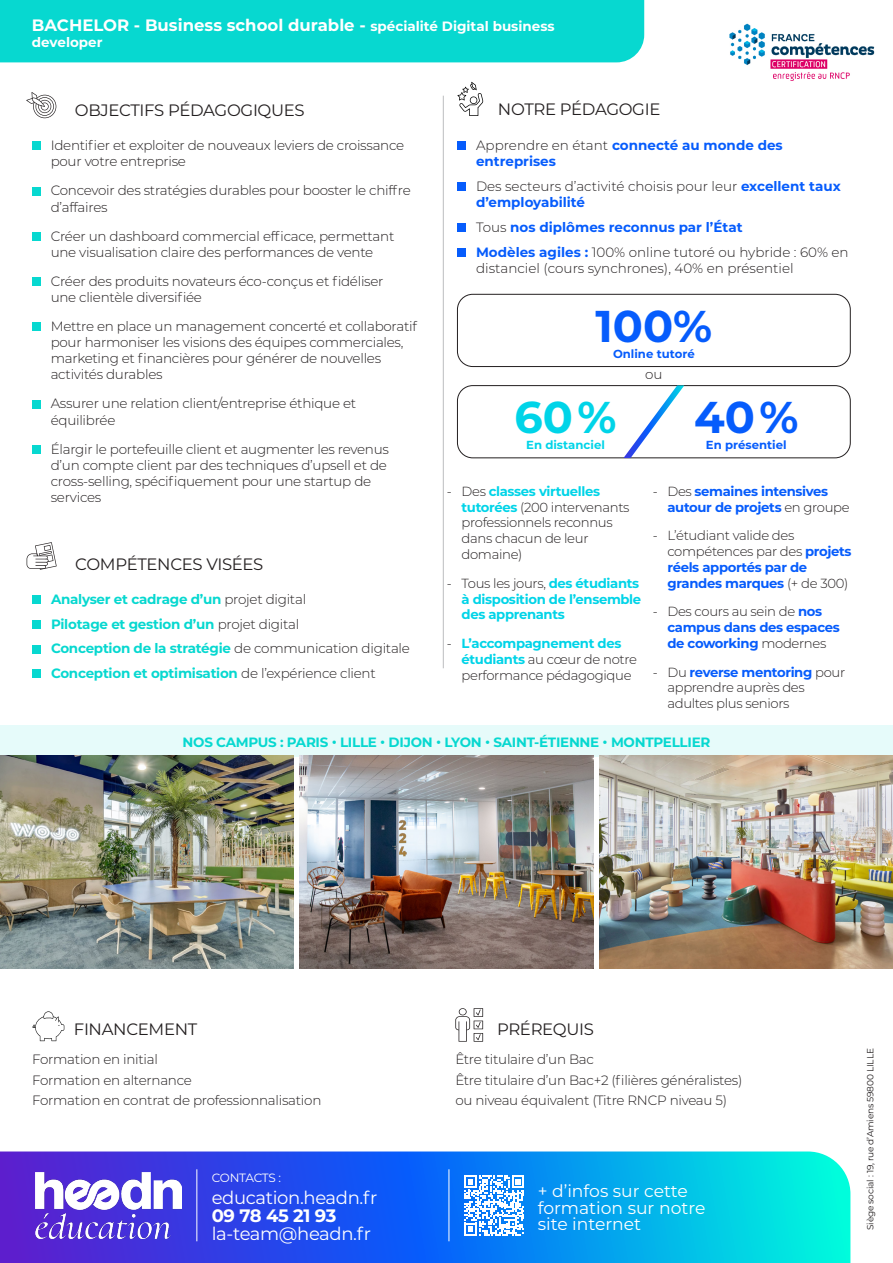
<style>
.page{position:relative;width:893px;height:1263px;background:#fff}
.page>*{position:absolute;margin:0;border:0;box-sizing:border-box;transform-origin:0 0}
.t1{font:700 44.55px "Montserrat";color:#065cfc}
.t2{font:700 44.55px "Montserrat";color:#00d4e8}
.t3{font:18px/18px "Montserrat";letter-spacing:-.02em;color:#fff}
.t4{font:17.1px/16.2px "Montserrat";color:#fff}
.t5{font:16.5px "Montserrat";letter-spacing:-.02em;color:#231f20}
.t6{font:700 16.5px "Montserrat";color:#fff}
.t7{font:300 13.5px/16.2px "Montserrat";letter-spacing:-.02em;color:#231f20}
.t8{font:700 13.5px "Montserrat";letter-spacing:-.02em;color:#07d8d0}
.t9{font:300 13.5px/16.2px "Montserrat";color:#231f20}
.t10{font:700 13.5px/16.2px "Montserrat";color:#065cfc}
.t11{font:700 13.5px "Montserrat";color:#fff}
.t12{font:300 13.2px/15.9px "Montserrat";letter-spacing:-.025em;color:#231f20}
.t13{font:700 13.2px/15.9px "Montserrat";letter-spacing:-.025em;color:#065cfc}
.t14{font:700 13.2px/15.9px "Montserrat";letter-spacing:-.025em;color:#00d4e8}
.t15{font:12px "Montserrat";letter-spacing:-.03em;color:#fff}
.t16{font:700 11.7px "Montserrat";color:#065cfc}
.t17{font:700 11.7px "Montserrat";color:#00d4e8}
.t18{font:9px "Montserrat";letter-spacing:-.02em;color:#231f20}
.s1{font-size:13.5px}
.s2{font-weight:300;color:#231f20}
.s3{font-weight:700;color:#065cfc}
.s4{font-weight:700;color:#00d4e8}
.s5{font-weight:700}
</style>
<div class="page">
<div style="left:0;top:0;width:644px;height:62px;background:#07d8d0"></div>
<img style="left:729px;top:23px;width:146px;height:58px">
<div style="left:0;top:726px;width:893px;height:31px;background:#e6fbfa"></div>
<svg style="left:27px;top:542px;width:30px;height:28px"></svg>
<div style="left:32px;top:142px;width:8px;height:8px;background:#07d8d0"></div>
<div style="left:32px;top:187px;width:8px;height:8px;background:#07d8d0"></div>
<div style="left:32px;top:232px;width:8px;height:8px;background:#07d8d0"></div>
<div style="left:32px;top:277px;width:8px;height:9px;background:#07d8d0"></div>
<div style="left:32px;top:322px;width:8px;height:9px;background:#07d8d0"></div>
<div style="left:32px;top:400px;width:8px;height:8px;background:#07d8d0"></div>
<div style="left:32px;top:445px;width:8px;height:9px;background:#07d8d0"></div>
<hr style="left:443px;top:96px;width:1px;height:572px;background:#bcbdc0">
<svg style="left:26px;top:92px;width:30px;height:26px"></svg>
<div style="left:32px;top:595px;width:9px;height:9px;background:#07d8d0"></div>
<div style="left:32px;top:620px;width:9px;height:8px;background:#07d8d0"></div>
<div style="left:32px;top:645px;width:9px;height:8px;background:#07d8d0"></div>
<div style="left:32px;top:669px;width:9px;height:9px;background:#07d8d0"></div>
<img style="left:0;top:756px;width:293px;height:212px">
<img style="left:600px;top:756px;width:293px;height:212px">
<svg style="left:32px;top:1011px;width:32px;height:30px"></svg>
<svg style="left:455px;top:1008px;width:28px;height:34px"></svg>
<img style="left:300px;top:756px;width:293px;height:212px">
<svg style="left:0;top:1151px;width:850px;height:112px;background:#1880e9"></svg>
<img style="left:35px;top:1172px;width:147px;height:66px">
<hr style="left:197px;top:1169px;width:1px;height:72px;background:#fff">
<hr style="left:449px;top:1169px;width:1px;height:72px;background:#fff">
<svg style="left:464px;top:1175px;width:60px;height:60px"></svg>
<svg style="left:457px;top:82px;width:26px;height:34px"></svg>
<div style="left:457px;top:142px;width:9px;height:8px;background:#065cfc"></div>
<div style="left:457px;top:183px;width:9px;height:8px;background:#065cfc"></div>
<div style="left:457px;top:224px;width:9px;height:8px;background:#065cfc"></div>
<div style="left:457px;top:248px;width:9px;height:9px;background:#065cfc"></div>
<div style="left:457px;top:294px;width:393px;height:73px;border:1px solid #231f20;border-radius:15px"></div>
<div style="left:457px;top:385px;width:393px;height:73px;border:1px solid #231f20;border-radius:15px"></div>
<svg style="left:623px;top:385px;width:61px;height:73px"></svg>
<p class="t6" style="left:32px;top:13px;width:524px">BACHELOR - Business school durable - <span class="s1">spécialité Digital business</span></p>
<p class="t11" style="left:32px;top:32px;width:72px">developer</p>
<p class="t5" style="left:75px;top:99px;width:231px">OBJECTIFS PÉDAGOGIQUES</p>
<p class="t7" style="left:51px;top:137px;width:355px">Identifier et exploiter de nouveaux leviers de croissance pour votre entreprise</p>
<p class="t7" style="left:51px;top:182px;width:362px">Concevoir des stratégies durables pour booster le chiffre d’affaires</p>
<p class="t7" style="left:51px;top:227px;width:345px">Créer un dashboard commercial efficace, permettant une visualisation claire des performances de vente</p>
<p class="t7" style="left:51px;top:272px;width:334px">Créer des produits novateurs éco-conçus et fidéliser une clientèle diversifiée</p>
<p class="t7" style="left:51px;top:317px;width:368px">Mettre en place un management concerté et collaboratif pour harmoniser les visions des équipes commerciales, marketing et financières pour générer de nouvelles activités durables</p>
<p class="t7" style="left:51px;top:395px;width:307px">Assurer une relation client/entreprise éthique et équilibrée</p>
<p class="t7" style="left:51px;top:440px;width:340px">Élargir le portefeuille client et augmenter les revenus d’un compte client par des techniques d’upsell et de cross-selling, spécifiquement pour une startup de services</p>
<p class="t5" style="left:75px;top:553px;width:190px">COMPÉTENCES VISÉES</p>
<p class="t8" style="left:51px;top:589px;width:257px">Analyser et cadrage d’un <span class="s2">projet digital</span></p>
<p class="t8" style="left:51px;top:614px;width:250px">Pilotage et gestion d’un <span class="s2">projet digital</span></p>
<p class="t8" style="left:51px;top:639px;width:360px">Conception de la stratégie <span class="s2">de communication digitale</span></p>
<p class="t8" style="left:51px;top:663px;width:326px">Conception et optimisation <span class="s2">de l’expérience client</span></p>
<p class="t5" style="left:498px;top:98px;width:164px">NOTRE PÉDAGOGIE</p>
<p class="t10" style="left:476px;top:137px;width:308px"><span class="s2">Apprendre en étant</span> connecté au monde des entreprises</p>
<p class="t9" style="left:476px;top:178px;width:366px">Des secteurs d’activité choisis pour leur <span class="s3">excellent taux d’employabilité</span></p>
<p class="t10" style="left:476px;top:218px;width:268px"><span class="s2">Tous</span> nos diplômes reconnus par l’État</p>
<p class="t9" style="left:476px;top:243px;width:374px"><span class="s3">Modèles agiles :</span> 100% online tutoré ou hybride : 60% en distanciel (cours synchrones), 40% en présentiel</p>
<p class="t1" style="left:595px;top:294px;width:118px">100%</p>
<p class="t16" style="left:613px;top:345px;width:83px">Online tutoré</p>
<p class="t2" style="left:514px;top:385px;width:104px">60 %</p>
<p class="t17" style="left:526px;top:436px;width:80px">En distanciel</p>
<p class="t7" style="left:645px;top:366px;width:19px">ou</p>
<p class="t1" style="left:694px;top:385px;width:106px">40 %</p>
<p class="t16" style="left:706px;top:436px;width:82px">En présentiel</p>
<p class="t12" style="left:462px;top:483px;width:170px;text-indent:-15px">- Des <span class="s4">classes virtuelles tutorées</span> (200 intervenants professionnels reconnus dans chacun de leur domaine)</p>
<p class="t14" style="left:462px;top:574px;width:181px;text-indent:-15px"><span class="s2">- Tous les jours,</span> des étudiants à disposition de l’ensemble des apprenants</p>
<p class="t12" style="left:462px;top:635px;width:177px;text-indent:-15px">- <span class="s4">L’accompagnement des étudiants</span> au cœur de notre performance pédagogique</p>
<p class="t13" style="left:667px;top:482px;width:184px;text-indent:-15px"><span class="s2">- Des</span> semaines intensives autour de projets <span class="s2">en groupe</span></p>
<p class="t12" style="left:667px;top:527px;width:186px;text-indent:-15px">- L’étudiant valide des compétences par des <span class="s3">projets réels apportés par de grandes marques</span> (+ de 300)</p>
<p class="t13" style="left:667px;top:603px;width:174px;text-indent:-15px"><span class="s2">- Des cours au sein de</span> nos campus dans des espaces de coworking <span class="s2">modernes</span></p>
<p class="t12" style="left:667px;top:663px;width:179px;text-indent:-15px">- Du <span class="s3">reverse mentoring</span> pour apprendre auprès des adultes plus seniors</p>
<p class="t8" style="left:183px;top:732px;width:529px">NOS CAMPUS : PARIS • LILLE • DIJON • LYON • SAINT-ÉTIENNE • MONTPELLIER</p>
<p class="t5" style="left:74px;top:1018px;width:125px">FINANCEMENT</p>
<p class="t7" style="left:32px;top:1051px;width:127px">Formation en initial</p>
<p class="t7" style="left:32px;top:1071px;width:161px">Formation en alternance</p>
<p class="t7" style="left:32px;top:1092px;width:291px">Formation en contrat de professionnalisation</p>
<p class="t15" style="left:212px;top:1170px;width:71px">CONTACTS :</p>
<p class="t3" style="left:212px;top:1188px;width:167px">education.headn.fr<br><span class="s5">09 78 45 21 93</span></p>
<p class="t3" style="left:212px;top:1224px;width:161px">la-team@headn.fr</p>
<p class="t5" style="left:497px;top:1018px;width:98px">PRÉREQUIS</p>
<p class="t7" style="left:455px;top:1051px;width:140px">Être titulaire d’un Bac</p>
<p class="t7" style="left:455px;top:1071px;width:289px">Être titulaire d’un Bac+2 (filières généralistes)</p>
<p class="t7" style="left:455px;top:1092px;width:273px">ou niveau équivalent (Titre RNCP niveau 5)</p>
<p class="t4" style="left:538px;top:1183px;width:169px">+ d’infos sur cette formation sur notre site internet</p>
<p class="t18" style="left:864px;top:1230px;width:183px;rotate:-90deg">Siège social : 19, rue d’Amiens 59800 LILLE</p>
</div>
